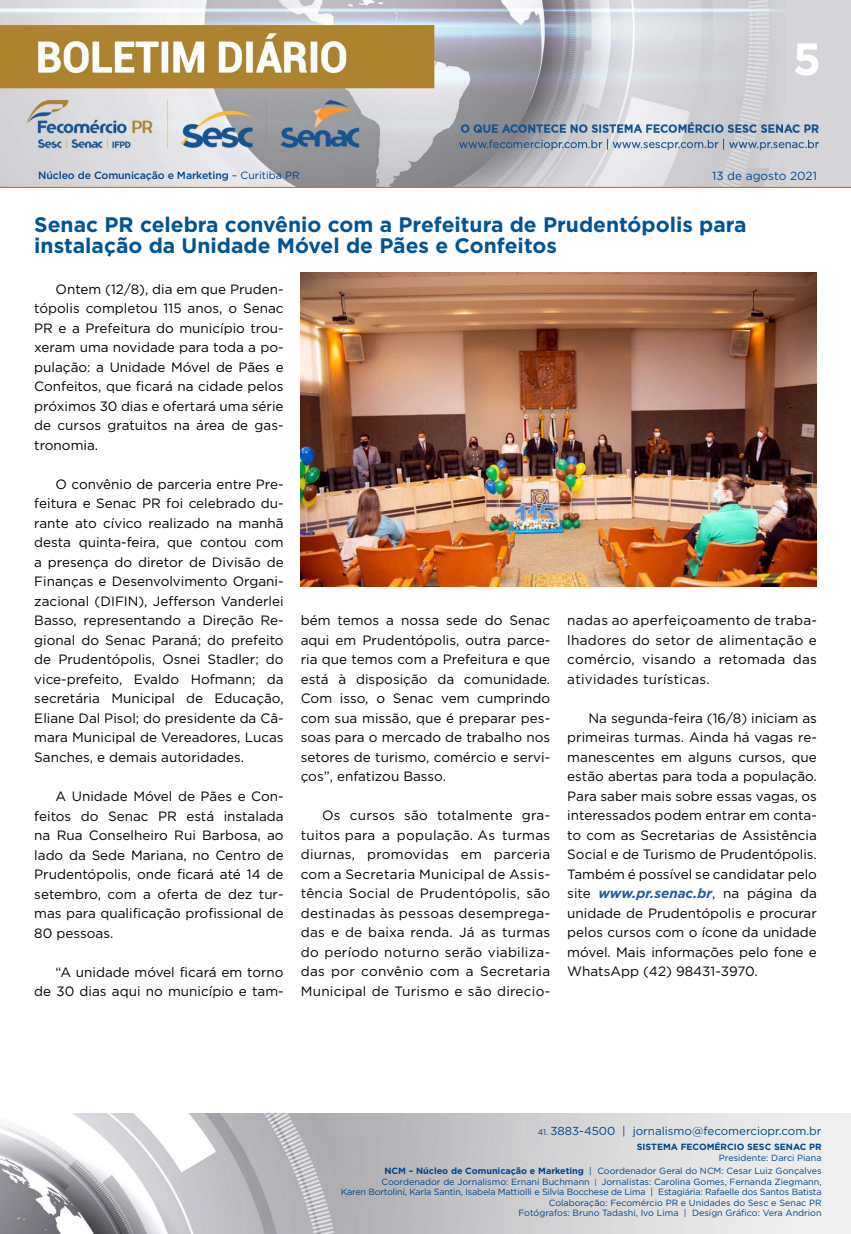
<style>
.page{position:relative;width:851px;height:1234px;background:#fff}
.page>*{position:absolute;margin:0;border:0;box-sizing:border-box;transform-origin:0 0}
.t1{font:700 45px "Gotham";color:#fff}
.t2{font:700 21px/21px "Gotham";color:#005493}
.t3{font:13.5px/19.5px "Gotham";color:#000;text-align:justify}
.t4{font:11.85px "Gotham";color:#004a93}
.t5{font:11.55px "Gotham";color:#004587}
.t6{font:500 10.5px "Gotham";letter-spacing:-.01em;color:#004587}
.t7{font:9px/10.5px "Gotham";color:#004587;text-align:right}
.t8{font:700 9px "Gotham";color:#004587}
.s1{font-weight:400}
.s2{font-weight:700;font-style:italic;color:#275b9b}
.s3{font-size:8.25px}
.s4{font-weight:700}
.s5{font-size:7.65px}
</style>
<div class="page">
<img style="left:0;top:0;width:850px;height:188px">
<img style="left:0;top:1113px;width:850px;height:120px">
<img style="left:301px;top:272px;width:515px;height:314px">
<h1 class="t1" style="left:792px;top:29px;width:30px">5</h1>
<p class="t6" style="left:38px;top:168px;width:263px">Núcleo de Comunicação e Marketing <span class="s1">– Curitiba PR</span></p>
<p class="t4" style="left:712px;top:168px;width:106px">13 de agosto 2021</p>
<h2 class="t2" style="left:34px;top:213px;width:713px">Senac PR celebra convênio com a Prefeitura de Prudentópolis para instalação da Unidade Móvel de Pães e Confeitos</h2>
<p class="t3" style="left:34px;top:279px;width:251px;text-indent:21px">Ontem (12/8), dia em que Pruden&shy;tópolis completou 115 anos, o Senac PR e a Prefeitura do município trou&shy;xeram uma novidade para toda a po&shy;pulação: a Unidade Móvel de Pães e Confeitos, que ficará na cidade pelos próximos 30 dias e ofertará uma série de cursos gratuitos na área de gas&shy;tronomia.</p>
<p class="t3" style="left:34px;top:474px;width:251px;text-indent:21px">O convênio de parceria entre Pre&shy;feitura e Senac PR foi celebrado du&shy;rante ato cívico realizado na manhã desta quinta-feira, que contou com a presença do diretor de Divisão de Finanças e Desenvolvimento Organi&shy;zacional (DIFIN), Jefferson Vanderlei Basso, representando a Direção Re&shy;gional do Senac Paraná; do prefeito de Prudentópolis, Osnei Stadler; do vice-prefeito, Evaldo Hofmann; da secretária Municipal de Educação, Eliane Dal Pisol; do presidente da Câ&shy;mara Municipal de Vereadores, Lucas Sanches, e demais autoridades.</p>
<p class="t3" style="left:34px;top:786px;width:251px;text-indent:21px">A Unidade Móvel de Pães e Con&shy;feitos do Senac PR está instalada na Rua Conselheiro Rui Barbosa, ao lado da Sede Mariana, no Centro de Prudentópolis, onde ficará até 14 de setembro, com a oferta de dez tur&shy;mas para qualificação profissional de 80 pessoas.</p>
<p class="t3" style="left:34px;top:961px;width:251px;text-align:right">“A unidade móvel ficará em torno<br>de 30 dias aqui no município e tam-</p>
<p class="t3" style="left:301px;top:610px;width:251px">bém temos a nossa sede do Senac aqui em Prudentópolis, outra parce&shy;ria que temos com a Prefeitura e que está à disposição da comunidade.<br>Com isso, o Senac vem cumprindo com sua missão, que é preparar pes&shy;soas para o mercado de trabalho nos setores de turismo, comércio e servi&shy;ços”, enfatizou Basso.</p>
<p class="t3" style="left:301px;top:805px;width:251px;text-indent:21px">Os cursos são totalmente gra&shy;tuitos para a população. As turmas diurnas, promovidas em parceria com a Secretaria Municipal de Assis&shy;tência Social de Prudentópolis, são destinadas às pessoas desemprega&shy;das e de baixa renda. Já as turmas do período noturno serão viabiliza&shy;das por convênio com a Secretaria Municipal de Turismo e são direcio-</p>
<p class="t3" style="left:567px;top:610px;width:251px">nadas ao aperfeiçoamento de traba&shy;lhadores do setor de alimentação e comércio, visando a retomada das atividades turísticas.</p>
<p class="t3" style="left:567px;top:707px;width:251px;text-indent:21px">Na segunda-feira (16/8) iniciam as primeiras turmas. Ainda há vagas re&shy;manescentes em alguns cursos, que estão abertas para toda a população.<br>Para saber mais sobre essas vagas, os interessados podem entrar em conta&shy;to com as Secretarias de Assistência Social e de Turismo de Prudentópolis.<br>Também é possível se candidatar pelo site <span class="s2">www.pr.senac.br</span>, na página da unidade de Prudentópolis e procurar pelos cursos com o ícone da unidade móvel. Mais informações pelo fone e WhatsApp (42) 98431-3970.</p>
<p class="t5" style="left:537px;top:1123px;width:285px"><span class="s3">41.</span> 3883-4500 | jornalismo@fecomerciopr.com.br</p>
<p class="t8" style="left:636px;top:1140px;width:186px">SISTEMA FECOMÉRCIO SESC SENAC PR</p>
<p class="t7" style="left:384px;top:1150px;width:438px;line-height:13.5px">Presidente: Darci Piana<br><span class="s4">NCM – Núcleo de Comunicação e Marketing</span> | Coordenador Geral do NCM: Cesar Luiz Gonçalves</p>
<p class="t7" style="left:341px;top:1175px;width:482px">Coordenador de Jornalismo: Ernani Buchmann <span class="s5">|</span> Jornalistas: Carolina Gomes, Fernanda Ziegmann,<br>Karen Bortolini, Karla Santin, Isabela Mattiolli e Silvia Bocchese de Lima | Estagiária: Rafaelle dos Santos Batista Colaboração: Fecomércio PR e Unidades do Sesc e Senac PR<br>Fotógrafos: Bruno Tadashi, Ivo Lima | Design Gráfico: Vera Andrion</p>
</div>
